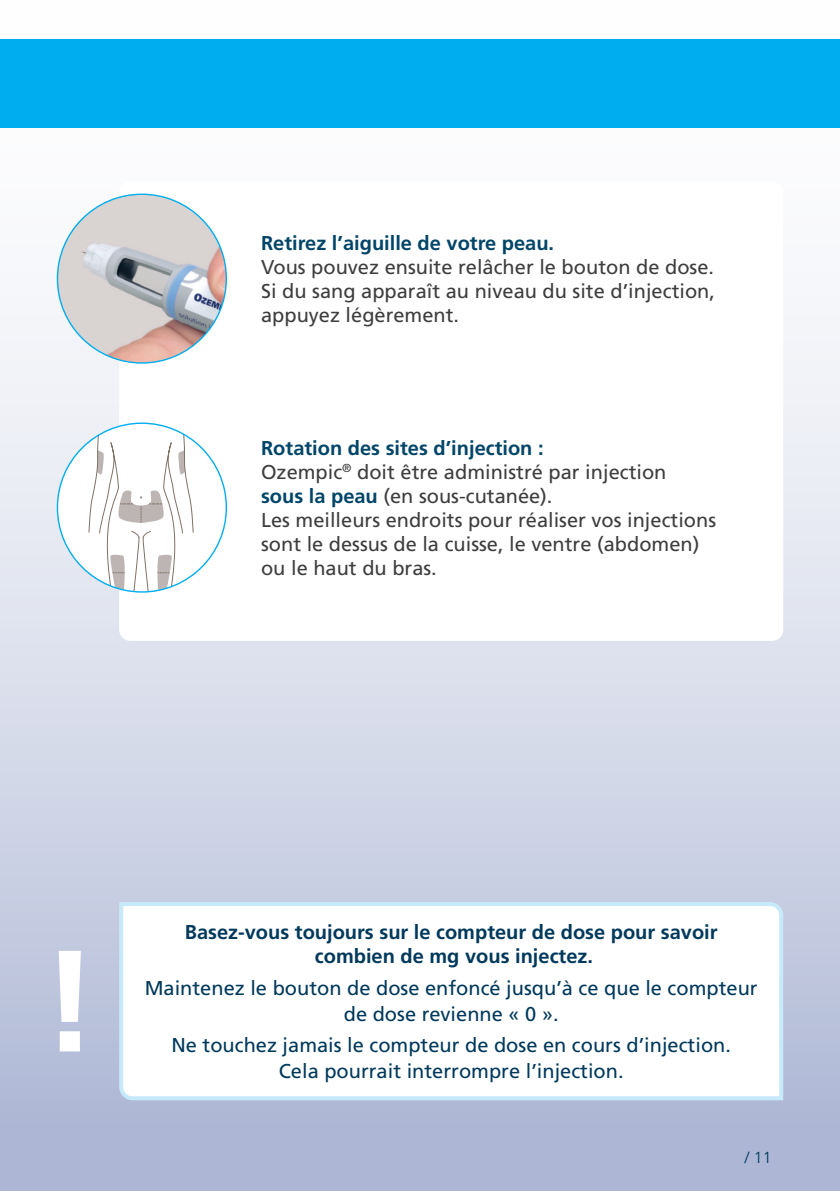
<style>
.page{position:relative;width:840px;height:1191px;background:#fff}
.page>*{position:absolute;margin:0;border:0;box-sizing:border-box;transform-origin:0 0}
.t1{font:20px/24px "Frutiger LT Std";color:#3e3e3f}
.t2{font:20px/26px "Frutiger LT Std";color:#00395c;text-align:center}
.t3{font:700 20px/24px "Frutiger LT Std";color:#00395c;text-align:center}
.t4{font:700 20px "Frutiger LT Std";color:#004568}
.t5{font:300 16px "Frutiger LT Std";color:#00395c}
.s1{font-weight:700;color:#004568}
</style>
<div class="page">
<div style="left:0;top:0;width:839px;height:1191px;background:linear-gradient(to bottom,#fff,#afb9d6)"></div>
<div style="left:0;top:39px;width:839px;height:89px;background:#00aeef"></div>
<svg style="left:117px;top:900px;width:667px;height:202px"></svg>
<svg style="left:59px;top:951px;width:22px;height:100px"></svg>
<div style="left:119px;top:181px;width:663px;height:460px;background:#fff;border-radius:11px"></div>
<img style="left:57px;top:194px;width:169px;height:169px;border-radius:84px">
<div style="left:57px;top:423px;width:169px;height:169px;background:#fff;border-radius:50%"></div>
<svg style="left:88px;top:423px;width:106px;height:169px"></svg>
<p class="t4" style="left:261px;top:231px;width:294px">Retirez l’aiguille de votre peau.</p>
<p class="t1" style="left:261px;top:255px;width:455px;text-align:justify">Vous pouvez ensuite relâcher le bouton de dose.<br>Si du sang apparaît au niveau du site d’injection, appuyez légèrement.</p>
<p class="t1" style="left:261px;top:436px;width:456px"><span class="s1">Rotation des sites d’injection :<br></span>Ozempic<sup>®</sup> doit être administré par injection<br><span class="s1">sous la peau</span> (en sous-cutanée).<br>Les meilleurs endroits pour réaliser vos injections sont le dessus de la cuisse, le ventre (abdomen) ou le haut du bras.</p>
<p class="t3" style="left:185px;top:920px;width:534px">Basez-vous toujours sur le compteur de dose pour savoir combien de mg vous injectez.</p>
<p class="t2" style="left:145px;top:974px;width:614px">Maintenez le bouton de dose enfoncé jusqu’à ce que le compteur de dose revienne « 0 ».</p>
<p class="t2" style="left:171px;top:1032px;width:560px">Ne touchez jamais le compteur de dose en cours d’injection.<br>Cela pourrait interrompre l’injection.</p>
<p class="t5" style="left:744px;top:1148px;width:28px">/ 11</p>
</div>
